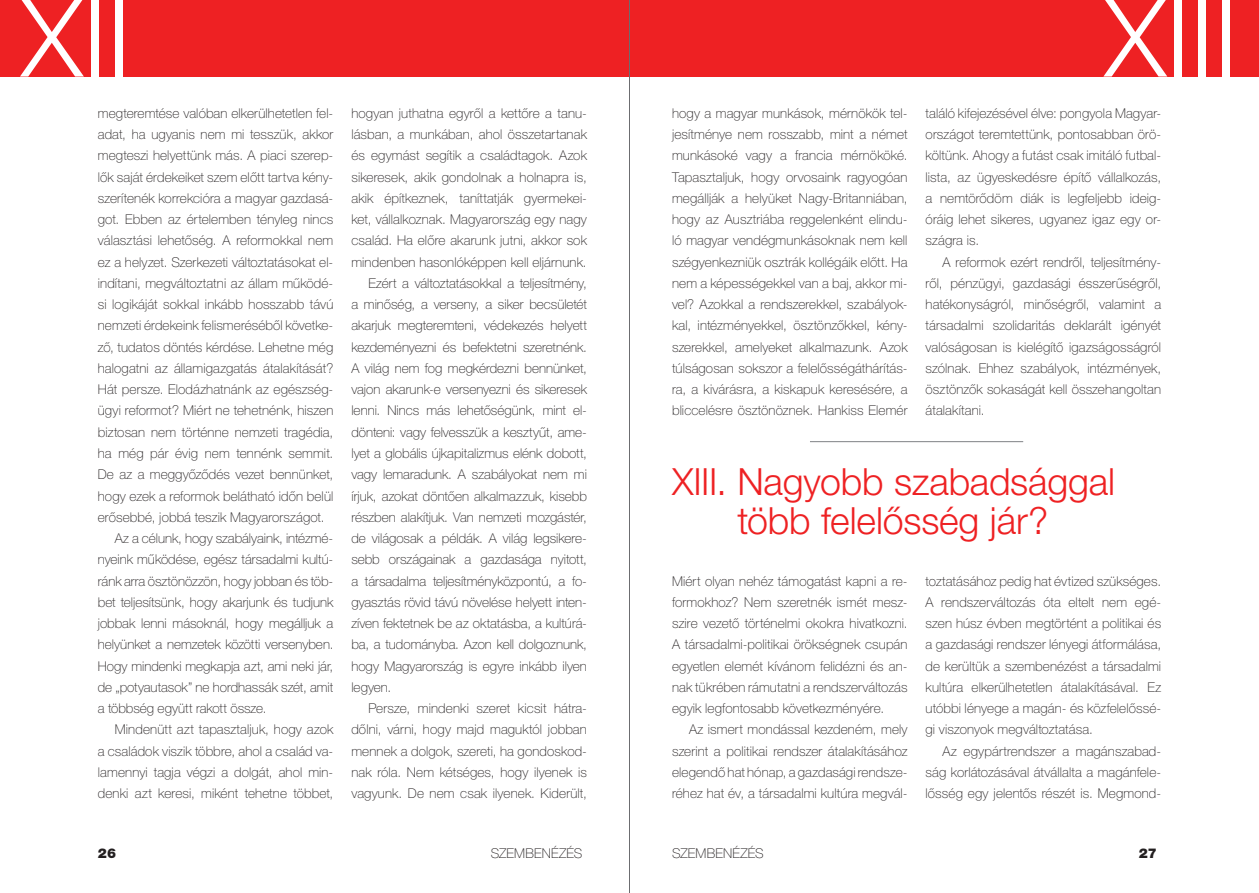
<style>
.page{position:relative;width:1259px;height:893px;background:#fff}
.page>*{position:absolute;margin:0;border:0;box-sizing:border-box;transform-origin:0 0}
.t1{font:107.25px "Helvetica Neue LT Std Lt HU";color:#fff}
.t2{font:37.5px/39px "Helvetica Neue LT Std Lt HU";letter-spacing:-.005em;color:#ee2123;text-align:center}
.t3{font:13.5px/21.3px "Helvetica Neue LT Std Th HU";letter-spacing:.005em;color:#231f20;text-align:justify}
.t4{font:13.5px "Helvetica Neue LT Std Blk HU";color:#231f20}
</style>
<div class="page">
<div style="left:0;top:0;width:629px;height:77px;background:#ee2123"></div>
<div style="left:629px;top:0;width:630px;height:77px;background:#ee2123"></div>
<hr style="left:810px;top:441px;width:213px;height:1px;background:#808285">
<hr style="left:629px;top:0;width:1px;height:893px;background:#6c6d70">
<h1 class="t1" style="left:21px;top:-27px;width:111px">XII</h1>
<h1 class="t1" style="left:1104px;top:-27px;width:134px">XIII</h1>
<p class="t3" style="left:98px;top:102px;width:237px">megteremtése valóban elkerülhetetlen fel-</p>
<p class="t3" style="left:98px;top:124px;width:237px">adat, ha ugyanis nem mi tesszük, akkor</p>
<p class="t3" style="left:98px;top:145px;width:237px">megteszi helyettünk más. A piaci szerep-</p>
<p class="t3" style="left:98px;top:166px;width:237px">lők saját érdekeiket szem előtt tartva kény-</p>
<p class="t3" style="left:98px;top:187px;width:237px">szerítenék korrekcióra a magyar gazdasá-</p>
<p class="t3" style="left:98px;top:209px;width:237px">got. Ebben az értelemben tényleg nincs</p>
<p class="t3" style="left:98px;top:230px;width:237px">választási lehetőség. A reformokkal nem</p>
<p class="t3" style="left:98px;top:251px;width:237px">ez a helyzet. Szerkezeti változtatásokat el-</p>
<p class="t3" style="left:98px;top:272px;width:237px">indítani, megváltoztatni az állam működé-</p>
<p class="t3" style="left:98px;top:294px;width:237px">si logikáját sokkal inkább hosszabb távú</p>
<p class="t3" style="left:98px;top:315px;width:237px">nemzeti érdekeink felismeréséből követke-</p>
<p class="t3" style="left:98px;top:336px;width:237px">ző, tudatos döntés kérdése. Lehetne még</p>
<p class="t3" style="left:98px;top:357px;width:237px">halogatni az államigazgatás átalakítását?</p>
<p class="t3" style="left:98px;top:379px;width:237px">Hát persze. Elodázhatnánk az egészség-</p>
<p class="t3" style="left:98px;top:400px;width:237px">ügyi reformot? Miért ne tehetnénk, hiszen</p>
<p class="t3" style="left:98px;top:421px;width:237px">biztosan nem történne nemzeti tragédia,</p>
<p class="t3" style="left:98px;top:442px;width:237px">ha még pár évig nem tennénk semmit.</p>
<p class="t3" style="left:98px;top:464px;width:237px">De az a meggyőződés vezet bennünket,</p>
<p class="t3" style="left:98px;top:485px;width:237px">hogy ezek a reformok belátható időn belül</p>
<p class="t3" style="left:98px;top:506px;width:228px">erősebbé, jobbá teszik Magyarországot.</p>
<p class="t3" style="left:115px;top:528px;width:220px">Az a célunk, hogy szabályaink, intézmé-</p>
<p class="t3" style="left:98px;top:549px;width:237px">nyeink működése, egész társadalmi kultú-</p>
<p class="t3" style="left:98px;top:570px;width:237px">ránk arra ösztönözzön, hogy jobban és töb-</p>
<p class="t3" style="left:98px;top:591px;width:237px">bet teljesítsünk, hogy akarjunk és tudjunk</p>
<p class="t3" style="left:98px;top:613px;width:237px">jobbak lenni másoknál, hogy megálljuk a</p>
<p class="t3" style="left:98px;top:634px;width:237px">helyünket a nemzetek közötti versenyben.</p>
<p class="t3" style="left:98px;top:655px;width:237px">Hogy mindenki megkapja azt, ami neki jár,</p>
<p class="t3" style="left:98px;top:676px;width:237px">de „potyautasok” ne hordhassák szét, amit</p>
<p class="t3" style="left:98px;top:698px;width:170px">a többség együtt rakott össze.</p>
<p class="t3" style="left:115px;top:719px;width:220px">Mindenütt azt tapasztaljuk, hogy azok</p>
<p class="t3" style="left:98px;top:740px;width:237px">a családok viszik többre, ahol a család va-</p>
<p class="t3" style="left:98px;top:761px;width:237px">lamennyi tagja végzi a dolgát, ahol min-</p>
<p class="t3" style="left:98px;top:783px;width:237px">denki azt keresi, miként tehetne többet,</p>
<p class="t3" style="left:351px;top:102px;width:237px">hogyan juthatna egyről a kettőre a tanu-</p>
<p class="t3" style="left:351px;top:124px;width:237px">lásban, a munkában, ahol összetartanak</p>
<p class="t3" style="left:351px;top:145px;width:237px">és egymást segítik a családtagok. Azok</p>
<p class="t3" style="left:351px;top:166px;width:237px">sikeresek, akik gondolnak a holnapra is,</p>
<p class="t3" style="left:351px;top:187px;width:237px">akik építkeznek, taníttatják gyermekei-</p>
<p class="t3" style="left:351px;top:209px;width:237px">ket, vállalkoznak. Magyarország egy nagy</p>
<p class="t3" style="left:351px;top:230px;width:237px">család. Ha előre akarunk jutni, akkor sok</p>
<p class="t3" style="left:351px;top:251px;width:237px">mindenben hasonlóképpen kell eljárnunk.</p>
<p class="t3" style="left:368px;top:272px;width:220px">Ezért a változtatásokkal a teljesítmény,</p>
<p class="t3" style="left:351px;top:294px;width:237px">a minőség, a verseny, a siker becsületét</p>
<p class="t3" style="left:351px;top:315px;width:237px">akarjuk megteremteni, védekezés helyett</p>
<p class="t3" style="left:351px;top:336px;width:237px">kezdeményezni és befektetni szeretnénk.</p>
<p class="t3" style="left:351px;top:357px;width:237px">A világ nem fog megkérdezni bennünket,</p>
<p class="t3" style="left:351px;top:379px;width:237px">vajon akarunk-e versenyezni és sikeresek</p>
<p class="t3" style="left:351px;top:400px;width:237px">lenni. Nincs más lehetőségünk, mint el-</p>
<p class="t3" style="left:351px;top:421px;width:237px">dönteni: vagy felvesszük a kesztyűt, ame-</p>
<p class="t3" style="left:351px;top:442px;width:237px">lyet a globális újkapitalizmus elénk dobott,</p>
<p class="t3" style="left:351px;top:464px;width:237px">vagy lemaradunk. A szabályokat nem mi</p>
<p class="t3" style="left:351px;top:485px;width:237px">írjuk, azokat döntően alkalmazzuk, kisebb</p>
<p class="t3" style="left:351px;top:506px;width:237px">részben alakítjuk. Van nemzeti mozgástér,</p>
<p class="t3" style="left:351px;top:528px;width:237px">de világosak a példák. A világ legsikere-</p>
<p class="t3" style="left:351px;top:549px;width:237px">sebb országainak a gazdasága nyitott,</p>
<p class="t3" style="left:351px;top:570px;width:237px">a társadalma teljesítményközpontú, a fo-</p>
<p class="t3" style="left:351px;top:591px;width:237px">gyasztás rövid távú növelése helyett inten-</p>
<p class="t3" style="left:351px;top:613px;width:237px">zíven fektetnek be az oktatásba, a kultúrá-</p>
<p class="t3" style="left:351px;top:634px;width:237px">ba, a tudományba. Azon kell dolgoznunk,</p>
<p class="t3" style="left:351px;top:655px;width:237px">hogy Magyarország is egyre inkább ilyen</p>
<p class="t3" style="left:351px;top:676px;width:41px">legyen.</p>
<p class="t3" style="left:368px;top:698px;width:220px">Persze, mindenki szeret kicsit hátra-</p>
<p class="t3" style="left:351px;top:719px;width:237px">dőlni, várni, hogy majd maguktól jobban</p>
<p class="t3" style="left:351px;top:740px;width:237px">mennek a dolgok, szereti, ha gondoskod-</p>
<p class="t3" style="left:351px;top:761px;width:237px">nak róla. Nem kétséges, hogy ilyenek is</p>
<p class="t3" style="left:351px;top:783px;width:237px">vagyunk. De nem csak ilyenek. Kiderült,</p>
<p class="t3" style="left:672px;top:102px;width:237px">hogy a magyar munkások, mérnökök tel&shy;jesítménye nem rosszabb, mint a német munkásoké vagy a francia mérnököké.<br>Tapasztaljuk, hogy orvosaink ragyogóan megállják a helyüket Nagy-Britanniában, hogy az Ausztriába reggelenként elindu&shy;ló magyar vendégmunkásoknak nem kell szégyenkezniük osztrák kollégáik előtt. Ha nem a képességekkel van a baj, akkor mi&shy;vel? Azokkal a rendszerekkel, szabályok&shy;kal, intézményekkel, ösztönzőkkel, kény&shy;szerekkel, amelyeket alkalmazunk. Azok túlságosan sokszor a felelősségáthárítás&shy;ra, a kivárásra, a kiskapuk keresésére, a bliccelésre ösztönöznek. Hankiss Elemér</p>
<p class="t3" style="left:925px;top:102px;width:237px">találó kifejezésével élve: pongyola Magyar&shy;országot teremtettünk, pontosabban örö&shy;költünk. Ahogy a futást csak imitáló futbal&shy;lista, az ügyeskedésre építő vállalkozás, a nemtörődöm diák is legfeljebb ideig&shy;óráig lehet sikeres, ugyanez igaz egy or&shy;szágra is.</p>
<p class="t3" style="left:925px;top:251px;width:237px;text-indent:17px">A reformok ezért rendről, teljesítmény&shy;ről, pénzügyi, gazdasági ésszerűségről, hatékonyságról, minőségről, valamint a társadalmi szolidaritás deklarált igényét valóságosan is kielégítő igazságosságról szólnak. Ehhez szabályok, intézmények, ösztönzők sokaságát kell összehangoltan átalakítani.</p>
<h2 class="t2" style="left:672px;top:461px;width:444px">XIII. Nagyobb szabadsággal több felelősség jár?</h2>
<p class="t3" style="left:672px;top:570px;width:237px">Miért olyan nehéz támogatást kapni a re&shy;formokhoz? Nem szeretnék ismét mes - szire vezető történelmi okokra hivatkozni.<br>A társadalmi-politikai örökségnek csupán egyetlen elemét kívánom felidézni és an&shy;nak tükrében rámutatni a rendszerváltozás egyik legfontosabb következményére.</p>
<p class="t3" style="left:672px;top:719px;width:237px;text-indent:17px">Az ismert mondással kezdeném, mely szerint a politikai rendszer átalakításához elegendő hat hónap, a gazdasági rendsze&shy;réhez hat év, a társadalmi kultúra megvál-</p>
<p class="t3" style="left:925px;top:570px;width:237px">toztatásához pedig hat évtized szükséges.<br>A rendszerváltozás óta eltelt nem egé&shy;szen húsz évben megtörtént a politikai és a gazdasági rendszer lényegi átformálása, de kerültük a szembenézést a társadalmi kultúra elkerülhetetlen átalakításával. Ez utóbbi lényege a magán- és közfelelőssé&shy;gi viszonyok megváltoztatása.</p>
<p class="t3" style="left:925px;top:740px;width:237px;text-indent:17px">Az egypártrendszer a magánszabad&shy;ság korlátozásával átvállalta a magánfele&shy;lősség egy jelentős részét is. Megmond-</p>
<p class="t4" style="left:98px;top:846px;width:20px">26</p>
<p class="t3" style="left:491px;top:843px;width:91px">Szemb en ézés</p>
<p class="t3" style="left:672px;top:843px;width:89px">Szemb en ézés</p>
<p class="t4" style="left:1138px;top:846px;width:18px">27</p>
</div>
